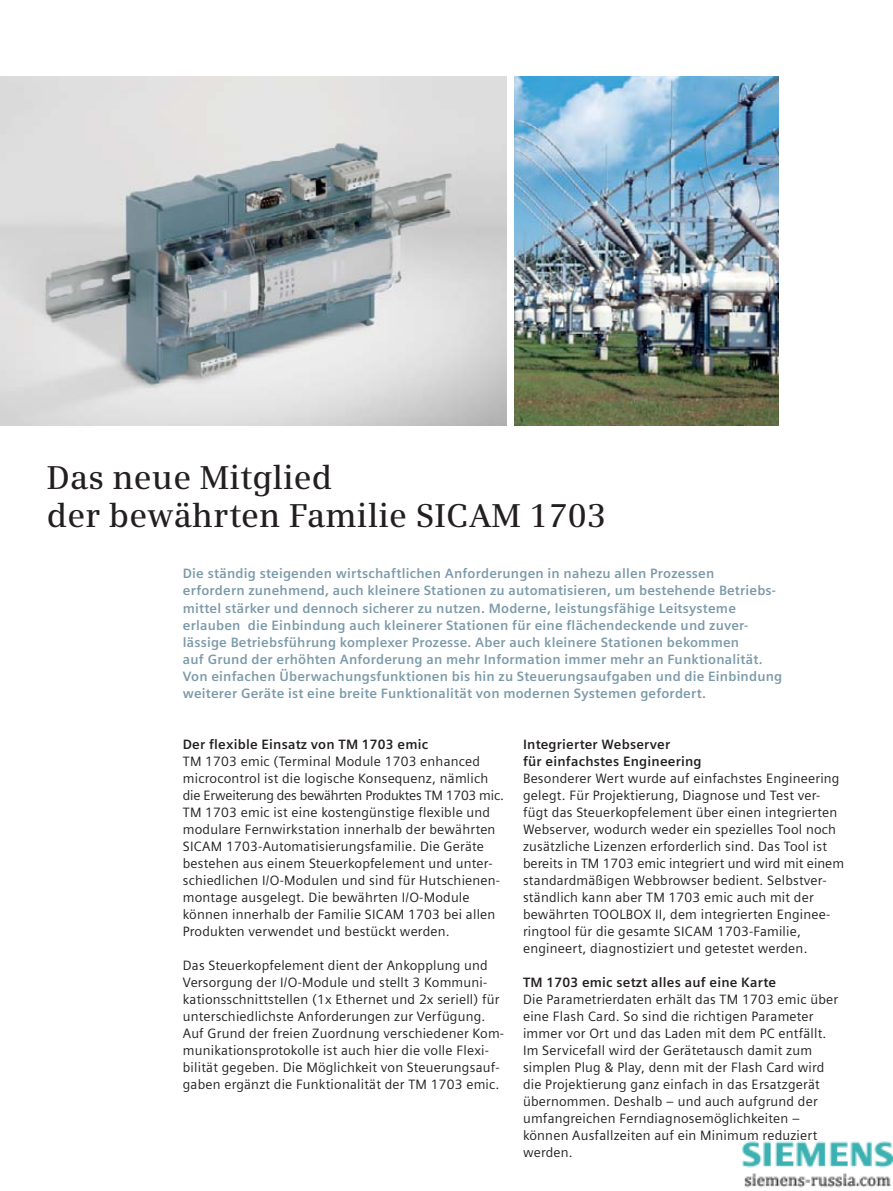
<style>
.page{position:relative;width:893px;height:1191px;background:#fff}
.page>*{position:absolute;margin:0;border:0;box-sizing:border-box;transform-origin:0 0}
.t1{font:600 33px/38.2px "Siemens Serif";letter-spacing:.005em;color:#231f20}
.t2{font:13.5px/17px "Siemens Sans";letter-spacing:.015em;color:#231f20}
.t3{font:700 13.5px/17px "Siemens Sans";letter-spacing:.015em;color:#7b9aa9}
.t4{font:700 13.5px/17px "Siemens Sans";letter-spacing:.015em;color:#231f20}
</style>
<div class="page">
<img style="left:0;top:77px;width:506px;height:348px">
<img style="left:514px;top:77px;width:264px;height:348px">
<img style="left:742px;top:1141px;width:150px;height:47px">
<h1 class="t1" style="left:47px;top:461px;width:561px">Das neue Mitglied<br>der bewährten Familie SICAM 1703</h1>
<p class="t3" style="left:183px;top:566px;width:601px">Die ständig steigenden wirtschaftlichen Anforderungen in nahezu allen Prozessen<br>erfordern zunehmend, auch kleinere Stationen zu automatisieren, um bestehende Betriebs&shy;mittel stärker und dennoch sicherer zu nutzen. Moderne, leistungsfähige Leitsysteme erlauben die Einbindung auch kleinerer Stationen für eine flächendeckende und zuver&shy;lässige Betriebsführung komplexer Prozesse. Aber auch kleinere Stationen bekommen<br>auf Grund der erhöhten Anforderung an mehr Information immer mehr an Funktionalität.<br>Von einfachen Überwachungsfunktionen bis hin zu Steuerungsaufgaben und die Einbindung weiterer Geräte ist eine breite Funktionalität von modernen Systemen gefordert.</p>
<p class="t4" style="left:523px;top:736px;width:180px">Integrierter Webserver<br>für einfachstes Engineering</p>
<p class="t2" style="left:523px;top:770px;width:323px">Besonderer Wert wurde auf einfachstes Engineering gelegt. Für Projektierung, Diagnose und Test ver - fügt das Steuerkopfelement über einen integrierten Webserver, wodurch weder ein spezielles Tool noch zusätzliche Lizenzen erforderlich sind. Das Tool ist bereits in TM 1703 emic integriert und wird mit einem standardmäßigen Webbrowser bedient. Selbstver&shy;ständlich kann aber TM 1703 emic auch mit der bewährten TOOLBOX II, dem integrierten Enginee&shy;ringtool für die gesamte SICAM 1703-Familie, engineert, diagnostiziert und getestet werden.</p>
<p class="t4" style="left:523px;top:974px;width:255px">TM 1703 emic setzt alles auf eine Karte</p>
<p class="t2" style="left:523px;top:992px;width:317px">Die Parametrierdaten erhält das TM 1703 emic über eine Flash Card. So sind die richtigen Parameter immer vor Ort und das Laden mit dem PC entfällt.<br>Im Servicefall wird der Gerätetausch damit zum simplen Plug &amp; Play, denn mit der Flash Card wird die Projektierung ganz einfach in das Ersatzgerät übernommen. Deshalb – und auch aufgrund der umfangreichen Ferndiagnosemöglichkeiten – können Ausfallzeiten auf ein Minimum reduziert werden.</p>
<p class="t4" style="left:183px;top:736px;width:247px">Der flexible Einsatz von TM 1703 emic</p>
<p class="t2" style="left:183px;top:753px;width:323px">TM 1703 emic (Terminal Module 1703 enhanced microcontrol ist die logische Konsequenz, nämlich die Erweiterung des bewährten Produktes TM 1703 mic.<br>TM 1703 emic ist eine kostengünstige flexible und modulare Fernwirkstation innerhalb der bewährten SICAM 1703-Automatisierungsfamilie. Die Geräte bestehen aus einem Steuerkopfelement und unter&shy;schiedlichen I/O-Modulen und sind für Hutschienen&shy;montage ausgelegt. Die bewährten I/O-Module können innerhalb der Familie SICAM 1703 bei allen Produkten verwendet und bestückt werden.</p>
<p class="t2" style="left:183px;top:958px;width:323px">Das Steuerkopfelement dient der Ankopplung und Versorgung der I/O-Module und stellt 3 Kommuni&shy;kationsschnittstellen (1x Ethernet und 2x seriell) für unterschiedlichste Anforderungen zur Verfügung.<br>Auf Grund der freien Zuordnung verschiedener Kom&shy;munikationsprotokolle ist auch hier die volle Flexi&shy;bilität gegeben. Die Möglichkeit von Steuerungsauf&shy;gaben ergänzt die Funktionalität der TM 1703 emic.</p>
</div>
